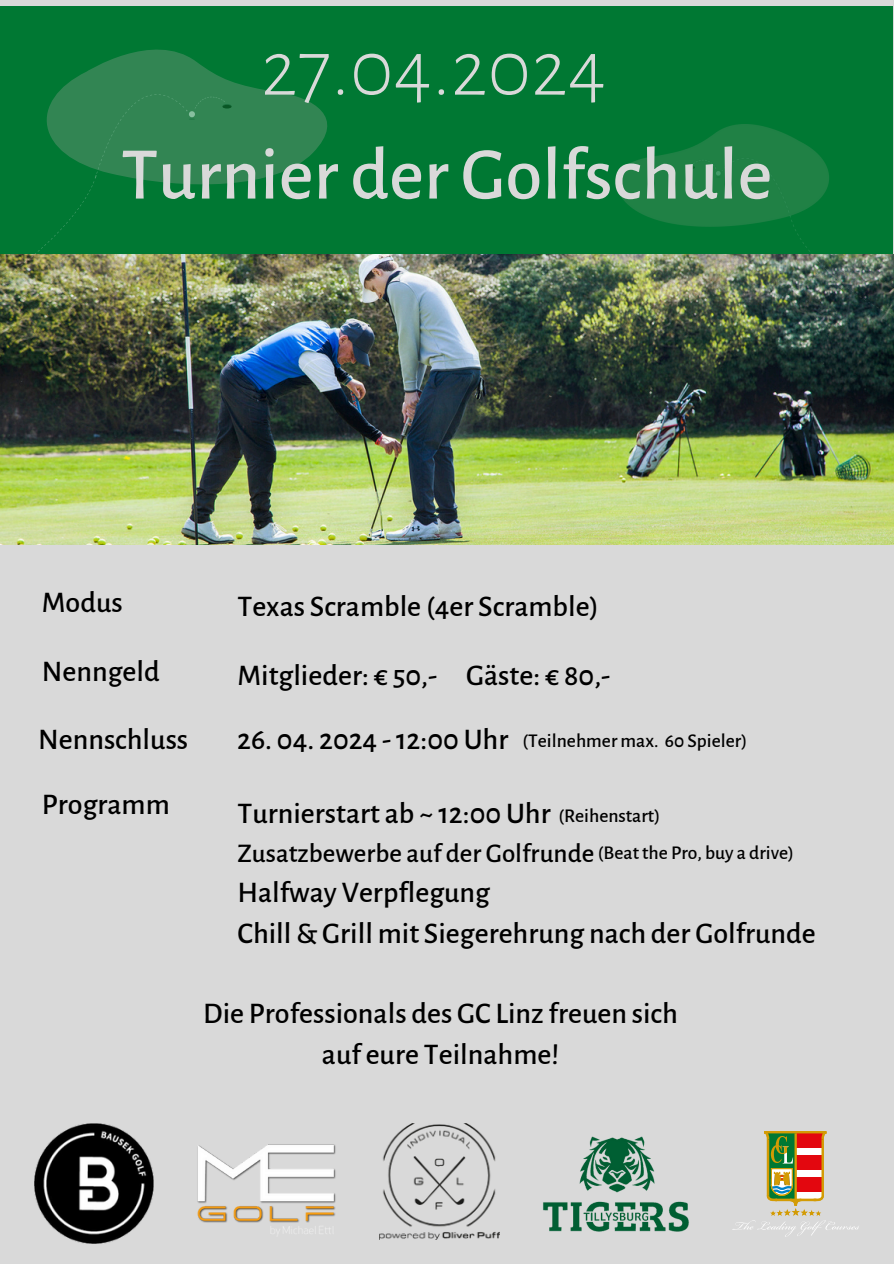
<style>
.page{position:relative;width:894px;height:1264px;background:#fff}
.page>*{position:absolute;margin:0;border:0;box-sizing:border-box;transform-origin:0 0}
.t1{font:300 81.9px "Alegreya Sans";color:#d9d9d9}
.t2{font:500 74.55px "Alegreya Sans";color:#d9d9d9}
.t3{font:500 30px/41.7px "Alegreya Sans";color:#000}
.t4{font:500 27px "Alegreya Sans";color:#000}
.t5{font:500 19.5px "Alegreya Sans";color:#000}
</style>
<div class="page">
<div style="left:0;top:0;width:893px;height:1263px;background:#d9d9d9"></div>
<div style="left:0;top:6px;width:893px;height:250px;background:#007833"></div>
<svg style="left:732px;top:1131px;width:127px;height:105px"></svg>
<img style="left:34px;top:1123px;width:120px;height:120px">
<img style="left:379px;top:1123px;width:120px;height:116px">
<img style="left:197px;top:1144px;width:139px;height:90px">
<img style="left:543px;top:1136px;width:146px;height:95px">
<img style="left:0;top:254px;width:893px;height:290px">
<img style="left:615px;top:124px;width:278px;height:195px">
<img style="left:0;top:50px;width:327px;height:255px">
<h3 class="t1" style="left:261px;top:29px;width:347px">27.04.2024</h3>
<h3 class="t2" style="left:121px;top:139px;width:652px">Turnier der Golfschule</h3>
<h3 class="t3" style="left:42px;top:582px;width:82px">Modus</h3>
<h3 class="t3" style="left:237px;top:586px;width:363px">Texas Scramble (4er Scramble)</h3>
<h3 class="t3" style="left:42px;top:651px;width:119px">Nenngeld</h3>
<h3 class="t3" style="left:237px;top:655px;width:374px">Mitglieder: € 50,- Gäste: € 80,-</h3>
<p class="t3" style="left:38px;top:719px;width:152px">Nennschluss</p>
<h3 class="t3" style="left:237px;top:718px;width:273px">26. 04. 2024 - 12:00 Uhr</h3>
<h3 class="t5" style="left:522px;top:731px;width:226px">(Teilnehmer max. 60 Spieler)</h3>
<p class="t3" style="left:42px;top:784px;width:129px">Programm</p>
<h3 class="t3" style="left:237px;top:793px;width:315px">Turnierstart ab ~ 12:00 Uhr</h3>
<h3 class="t4" style="left:237px;top:840px;width:358px">Zusatzbewerbe auf der Golfrunde</h3>
<h3 class="t3" style="left:237px;top:871px;width:579px">Halfway Verpflegung<br>Chill &amp; Grill mit Siegerehrung nach der Golfrunde</h3>
<p class="t5" style="left:558px;top:806px;width:103px">(Reihenstart)</p>
<p class="t5" style="left:597px;top:843px;width:198px">(Beat the Pro, buy a drive)</p>
<p class="t3" style="left:203px;top:992px;width:476px;text-align:center">Die Professionals des GC Linz freuen sich auf eure Teilnahme!</p>
</div>
